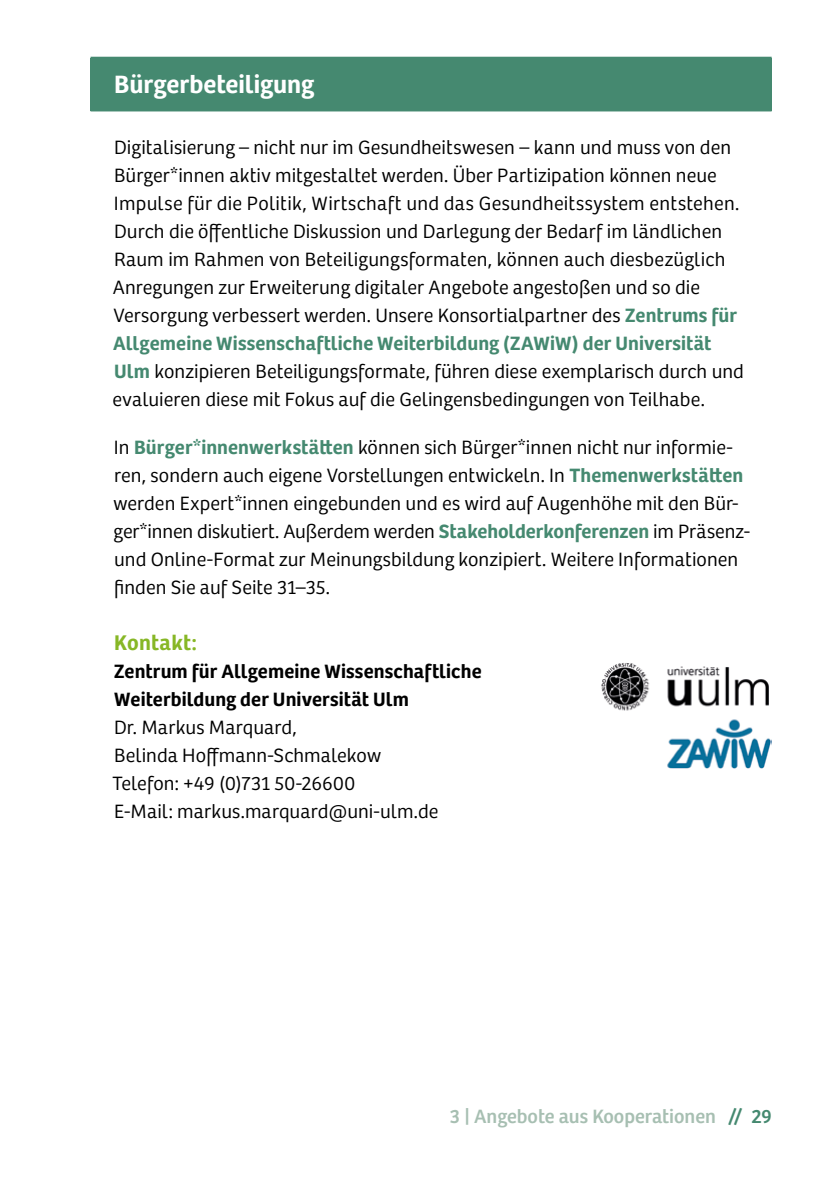
<style>
.page{position:relative;width:840px;height:1191px;background:#fff}
.page>*{position:absolute;margin:0;border:0;box-sizing:border-box;transform-origin:0 0}
.bw_Headline_1{font:600 26px "Bree";color:#fff}
.Tabelle_Head{font:600 22px "Bree";letter-spacing:.015em;color:#87b726}
.Fließtext{font:300 20px/28px "Bree";letter-spacing:.005em;color:#000}
.Fließtext-2{font:600 20px "Bree";letter-spacing:.01em;color:#000}
.t1{font:20px "Bree";color:#a7bfb2}
.s1{font-weight:600;color:#458970}
.s2{font-family:"Bree Serif";color:#458970}
.s3{color:#458970}
</style>
<div class="page">
<div style="left:90px;top:58px;width:681px;height:52px;background:#458970"></div>
<hr style="left:90px;top:57px;width:681px;height:2px;background:#458970">
<hr style="left:90px;top:109px;width:681px;height:2px;background:#458970">
<img style="left:601px;top:663px;width:170px;height:106px">
<p class="bw_Headline_1" style="left:114px;top:65px;width:201px">Bürgerbeteiligung</p>
<p class="Fließtext" style="left:112px;top:133px;width:632px">Digitalisierung – nicht nur im Gesundheitswesen – kann und muss von den Bürger*innen aktiv mitgestaltet werden. Über Partizipation können neue Impulse für die Politik, Wirtschaft und das Gesundheitssystem entstehen.<br>Durch die öffentliche Diskussion und Darlegung der Bedarf im ländlichen Raum im Rahmen von Beteiligungsformaten, können auch diesbezüglich Anregungen zur Erweiterung digitaler Angebote angestoßen und so die Versorgung verbessert werden. Unsere Konsortialpartner des <span class="s1">Zentrums für Allgemeine Wissenschaftliche Weiterbildung (ZAWiW) der Universität Ulm</span> konzipieren Beteiligungsformate, führen diese exemplarisch durch und evaluieren diese mit Fokus auf die Gelingensbedingungen von Teilhabe.</p>
<p class="Fließtext" style="left:113px;top:433px;width:638px">In <span class="s1">Bürger*innenwerkstätten</span> können sich Bürger*innen nicht nur informie&shy;ren, sondern auch eigene Vorstellungen entwickeln. In <span class="s1">Themenwerkstätten </span>werden Expert*innen eingebunden und es wird auf Augenhöhe mit den Bür&shy;ger*innen diskutiert. Außerdem werden <span class="s1">Stakeholderkonferenzen</span> im Präsenz&shy;und Online-Format zur Meinungsbildung konzipiert. Weitere Informationen finden Sie auf Seite 31–35.</p>
<p class="Tabelle_Head" style="left:114px;top:625px;width:84px">Kontakt:</p>
<p class="Fließtext-2" style="left:114px;top:656px;width:369px">Zentrum für Allgemeine Wissenschaftliche</p>
<p class="Fließtext-2" style="left:114px;top:684px;width:296px">Weiterbildung der Universität Ulm</p>
<p class="Fließtext" style="left:114px;top:713px;width:184px">Dr. Markus Marquard,</p>
<p class="Fließtext" style="left:114px;top:741px;width:268px">Belinda Hoffmann-Schmalekow</p>
<p class="Fließtext" style="left:112px;top:769px;width:244px">Telefon: +49 (0)731 50-26600</p>
<p class="Fließtext" style="left:114px;top:797px;width:326px">E-Mail: markus.marquard@uni-ulm.de</p>
<p class="t1" style="left:449px;top:1104px;width:323px">3 | Angebote aus Kooperationen <span class="s2">//</span> <span class="s3">29</span></p>
</div>
